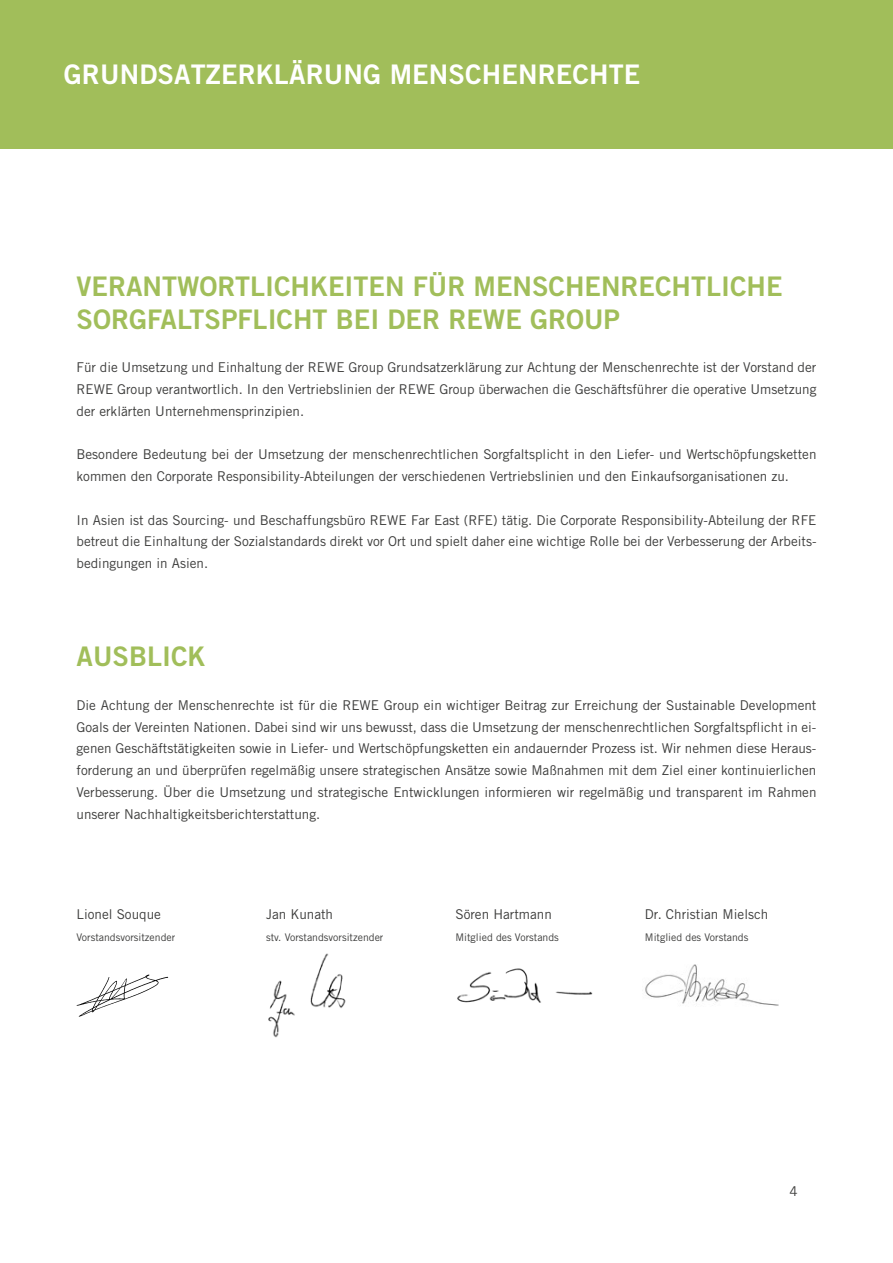
<style>
.page{position:relative;width:893px;height:1263px;background:#fff}
.page>*{position:absolute;margin:0;border:0;box-sizing:border-box;transform-origin:0 0}
.t1{font:27px/33px "Trade Gothic LT Std Bd 2";color:#a1be5a}
.t2{font:27px "Trade Gothic LT Std Bd 2";letter-spacing:.005em;color:#fff}
.t3{font:13.5px/21.8px "Trade Gothic LT Std";color:#3c3c3b;text-align:justify}
.t4{font:10.5px "Trade Gothic LT Std";color:#3c3c3b}
</style>
<div class="page">
<div style="left:0;top:0;width:893px;height:148px;background:#a1be5a"></div>
<img style="left:457px;top:968px;width:136px;height:35px">
<img style="left:645px;top:964px;width:134px;height:42px">
<img style="left:76px;top:974px;width:93px;height:43px">
<img style="left:268px;top:953px;width:78px;height:85px">
<h1 class="t2" style="left:64px;top:58px;width:578px">GRUNDSATZERKLÄRUNG MENSCHENRECHTE</h1>
<h1 class="t1" style="left:77px;top:269px;width:707px">VERANTWORTLICHKEITEN FÜR MENSCHENRECHTLICHE<br>SORGFALTSPFLICHT BEI DER REWE GROUP</h1>
<p class="t3" style="left:77px;top:357px;width:741px">Für die Umsetzung und Einhaltung der REWE Group Grundsatzerklärung zur Achtung der Menschenrechte ist der Vorstand der REWE Group verantwortlich. In den Vertriebslinien der REWE Group überwachen die Geschäftsführer die operative Umsetzung der erklärten Unternehmensprinzipien.</p>
<p class="t3" style="left:77px;top:444px;width:741px">Besondere Bedeutung bei der Umsetzung der menschenrechtlichen Sorgfaltsplicht in den Liefer- und Wertschöpfungsketten kommen den Corporate Responsibility-Abteilungen der verschiedenen Vertriebslinien und den Einkaufsorganisationen zu.</p>
<p class="t3" style="left:77px;top:509px;width:741px">In Asien ist das Sourcing- und Beschaffungsbüro REWE Far East (RFE) tätig. Die Corporate Responsibility-Abteilung der RFE betreut die Einhaltung der Sozialstandards direkt vor Ort und spielt daher eine wichtige Rolle bei der Verbesserung der Arbeits&shy;bedingungen in Asien.</p>
<h1 class="t1" style="left:77px;top:640px;width:131px">AUSBLICK</h1>
<p class="t3" style="left:77px;top:694px;width:741px">Die Achtung der Menschenrechte ist für die REWE Group ein wichtiger Beitrag zur Erreichung der Sustainable Development Goals der Vereinten Nationen. Dabei sind wir uns bewusst, dass die Umsetzung der menschenrechtlichen Sorgfaltspflicht in ei&shy;genen Geschäftstätigkeiten sowie in Liefer- und Wertschöpfungsketten ein andauernder Prozess ist. Wir nehmen diese Heraus&shy;forderung an und überprüfen regelmäßig unsere strategischen Ansätze sowie Maßnahmen mit dem Ziel einer kontinuierlichen Verbesserung. Über die Umsetzung und strategische Entwicklungen informieren wir regelmäßig und transparent im Rahmen unserer Nachhaltigkeitsberichterstattung.</p>
<p class="t3" style="left:77px;top:903px;width:86px">Lionel Souque</p>
<p class="t4" style="left:77px;top:931px;width:100px">Vorstandsvorsitzender</p>
<p class="t3" style="left:266px;top:903px;width:69px">Jan Kunath</p>
<p class="t4" style="left:266px;top:931px;width:119px">stv. Vorstandsvorsitzender</p>
<p class="t3" style="left:455px;top:903px;width:98px">Sören Hartmann</p>
<p class="t4" style="left:455px;top:931px;width:105px">Mitglied des Vorstands</p>
<p class="t3" style="left:645px;top:903px;width:125px">Dr. Christian Mielsch</p>
<p class="t4" style="left:645px;top:931px;width:105px">Mitglied des Vorstands</p>
<p class="t3" style="left:789px;top:1180px;width:10px">4</p>
</div>
